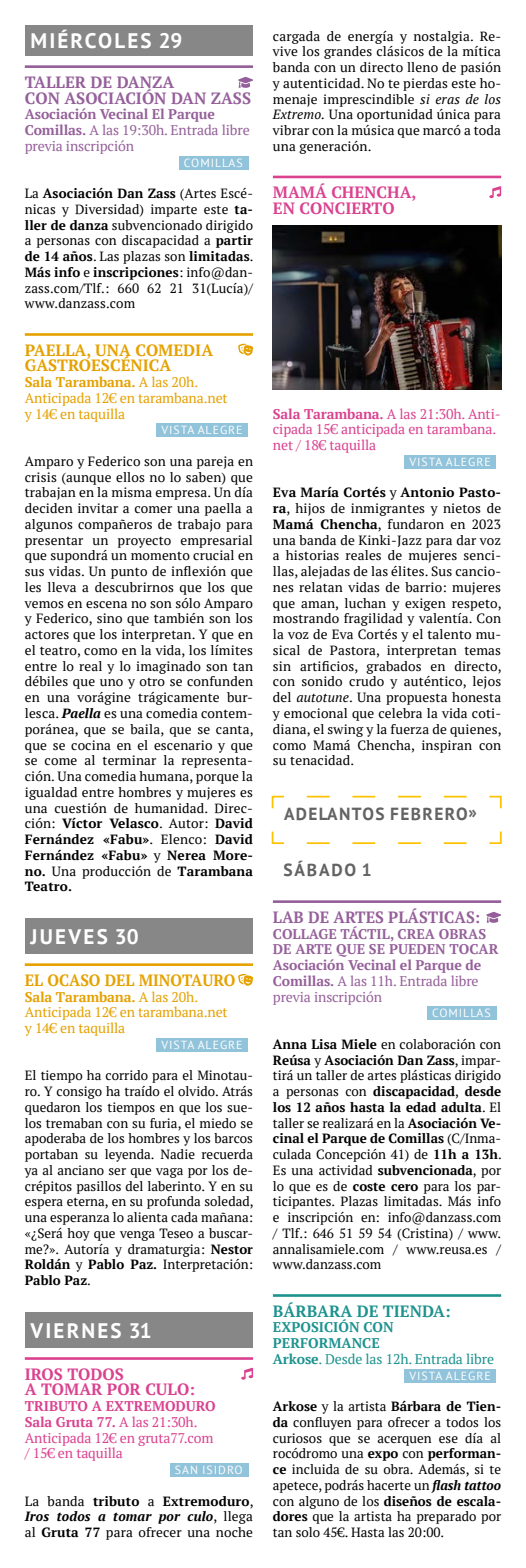
<style>
.page{position:relative;width:526px;height:1568px;background:#fff}
.page>*{position:absolute;margin:0;border:0;box-sizing:border-box;transform-origin:0 0}
.t1{font:700 21px "PT Sans";letter-spacing:.105em;color:#fff}
.t2{font:700 17.5px "PT Sans";letter-spacing:.08em;color:#646363}
.t3{font:700 16.28px/15.8px "PT Serif";color:#95609a}
.t4{font:700 16.28px/15.8px "PT Serif";color:#da4290}
.t5{font:700 16.28px/15.8px "PT Serif";color:#e5a100}
.t6{font:700 16.28px "PT Serif";color:#e5a100;scale:.95 1}
.t7{font:700 16.28px "PT Serif";color:#1d928f}
.t8{font:14px/15.8px "PT Serif";letter-spacing:-.01em;color:#da4290}
.t9{font:14px/15.8px "PT Serif";letter-spacing:-.01em;color:#e5a100}
.t10{font:700 14px/15.8px "PT Serif";color:#95609a}
.t11{font:14px/15.8px "PT Serif";letter-spacing:-.01em;color:#95609a}
.t12{font:700 14px/15.8px "PT Serif";color:#1d928f}
.t13{font:13.3px/15.8px "PT Serif";letter-spacing:.01em;color:#000;text-align:justify}
.t14{font:11.72px "PT Sans";letter-spacing:.08em;color:#fff}
.s1{font-weight:700}
.s2{font-weight:700;font-style:italic}
.s3{font-style:italic}
.s4{font-weight:400}
</style>
<div class="page">
<div style="left:26px;top:26px;width:227px;height:30px;background:#878787"></div>
<hr style="left:25px;top:65px;width:228px;height:3px;background:#95609a">
<div style="left:179px;top:156px;width:69px;height:13px;background:#91c3da"></div>
<hr style="left:25px;top:333px;width:228px;height:3px;background:#e5a100">
<div style="left:156px;top:423px;width:92px;height:14px;background:#91c3da"></div>
<div style="left:26px;top:918px;width:227px;height:35px;background:#878787"></div>
<hr style="left:25px;top:963px;width:228px;height:3px;background:#e5a100">
<div style="left:156px;top:1038px;width:92px;height:13px;background:#91c3da"></div>
<div style="left:26px;top:1311px;width:227px;height:36px;background:#878787"></div>
<hr style="left:25px;top:1357px;width:228px;height:2px;background:#da4290">
<div style="left:170px;top:1463px;width:78px;height:14px;background:#91c3da"></div>
<svg style="left:238px;top:77px;width:15px;height:11px"></svg>
<svg style="left:238px;top:344px;width:15px;height:12px"></svg>
<svg style="left:238px;top:974px;width:15px;height:12px"></svg>
<svg style="left:241px;top:1367px;width:12px;height:12px"></svg>
<hr style="left:273px;top:176px;width:228px;height:2px;background:#da4290">
<div style="left:404px;top:455px;width:92px;height:14px;background:#91c3da"></div>
<hr style="left:273px;top:900px;width:228px;height:3px;background:#95609a">
<div style="left:427px;top:1006px;width:69px;height:14px;background:#91c3da"></div>
<hr style="left:273px;top:1294px;width:228px;height:2px;background:#1d928f">
<div style="left:404px;top:1368px;width:92px;height:14px;background:#91c3da"></div>
<svg style="left:489px;top:186px;width:12px;height:12px"></svg>
<svg style="left:486px;top:912px;width:15px;height:11px"></svg>
<img style="left:273px;top:226px;width:228px;height:163px">
<svg style="left:271px;top:795px;width:231px;height:49px"></svg>
<h1 class="t1" style="left:31px;top:26px;width:153px">MIÉRCOLES 29</h1>
<p class="t3" style="left:25px;top:74px;width:228px">TALLER DE DANZA<br>CON ASOCIACIÓN DAN ZASS</p>
<p class="t11" style="left:25px;top:106px;width:226px"><span class="s1">Asociación Vecinal El Parque<br>Comillas.</span> A las 19:30h. Entrada libre previa inscripción</p>
<p class="t14" style="left:184px;top:155px;width:60px">COMILLAS</p>
<p class="t13" style="left:25px;top:185px;width:230px">La <span class="s1">Asociación Dan Zass</span> (Artes Escé&shy;nicas y Diversidad) imparte este <span class="s1">ta&shy;ller de danza</span> subvencionado dirigido a personas con discapacidad a <span class="s1">partir de 14 años</span>. Las plazas son <span class="s1">limitadas</span>.<br><span class="s1">Más info</span> e <span class="s1">inscripciones</span>: info@dan&shy;zass.com/Tlf.: 660 62 21 31(Lucía)/ www.danzass.com</p>
<p class="t5" style="left:25px;top:342px;width:190px">PAELLA, UNA COMEDIA<br>GASTROESCÉNICA</p>
<p class="t9" style="left:25px;top:374px;width:204px"><span class="s1">Sala Tarambana.</span> A las 20h.<br>Anticipada 12€ en tarambana.net y 14€ en taquilla</p>
<p class="t14" style="left:161px;top:423px;width:83px">VISTA ALEGRE</p>
<p class="t13" style="left:25px;top:453px;width:230px">Amparo y Federico son una pareja en crisis (aunque ellos no lo saben) que trabajan en la misma empresa. Un día deciden invitar a comer una paella a algunos compañeros de trabajo para presentar un proyecto empresarial que supondrá un momento crucial en sus vidas. Un punto de inflexión que les lleva a descubrirnos que los que vemos en escena no son sólo Amparo y Federico, sino que también son los actores que los interpretan. Y que en el teatro, como en la vida, los límites entre lo real y lo imaginado son tan débiles que uno y otro se confunden en una vorágine trágicamente bur&shy;lesca. <span class="s2">Paella</span> es una comedia contem&shy;poránea, que se baila, que se canta, que se cocina en el escenario y que se come al terminar la representa&shy;ción. Una comedia humana, porque la igualdad entre hombres y mujeres es una cuestión de humanidad. Direc&shy;ción: <span class="s1">Víctor Velasco</span>. Autor: <span class="s1">David Fernández «Fabu»</span>. Elenco: <span class="s1">David Fernández «Fabu»</span> y <span class="s1">Nerea More&shy;no.</span> Una producción de <span class="s1">Tarambana Teatro.</span></p>
<h1 class="t1" style="left:31px;top:922px;width:110px">JUEVES 30</h1>
<p class="t6" style="left:25px;top:969px;width:223px">EL OCASO DEL MINOTAURO</p>
<p class="t9" style="left:25px;top:988px;width:204px"><span class="s1">Sala Tarambana.</span> A las 20h.<br>Anticipada 12€ en tarambana.net y 14€ en taquilla</p>
<p class="t14" style="left:161px;top:1037px;width:83px">VISTA ALEGRE</p>
<p class="t13" style="left:25px;top:1067px;width:230px">El tiempo ha corrido para el Minotau&shy;ro. Y consigo ha traído el olvido. Atrás quedaron los tiempos en que los sue&shy;los tremaban con su furia, el miedo se apoderaba de los hombres y los barcos portaban su leyenda. Nadie recuerda ya al anciano ser que vaga por los de&shy;crépitos pasillos del laberinto. Y en su espera eterna, en su profunda soledad, una esperanza lo alienta cada mañana: «¿Será hoy que venga Teseo a buscar&shy;me?». Autoría y dramaturgia: <span class="s1">Nestor Roldán</span> y <span class="s1">Pablo Paz.</span> Interpretación:<br><span class="s1">Pablo Paz</span>.</p>
<h1 class="t1" style="left:31px;top:1316px;width:123px">VIERNES 31</h1>
<p class="t4" style="left:25px;top:1365px;width:172px">IROS TODOS<br>A TOMAR POR CULO:</p>
<p class="t8" style="left:25px;top:1398px;width:192px"><span class="s1">TRIBUTO A EXTREMODURO<br>Sala Gruta 77.</span> A las 21:30h.<br>Anticipada 12€ en gruta77.com / 15€ en taquilla</p>
<p class="t14" style="left:175px;top:1462px;width:69px">SAN ISIDRO</p>
<p class="t13" style="left:25px;top:1493px;width:230px">La banda <span class="s1">tributo</span> a <span class="s1">Extremoduro</span>, <span class="s2">Iros todos a tomar por culo</span>, llega al <span class="s1">Gruta 77</span> para ofrecer una noche</p>
<p class="t13" style="left:273px;top:28px;width:230px">cargada de energía y nostalgia. Re&shy;vive los grandes clásicos de la mítica banda con un directo lleno de pasión y autenticidad. No te pierdas este ho&shy;menaje imprescindible <span class="s3">si eras de los Extremo.</span> Una oportunidad única para vibrar con la música que marcó a toda una generación.</p>
<p class="t4" style="left:273px;top:184px;width:145px">MAMÁ CHENCHA,<br>EN CONCIERTO</p>
<p class="t8" style="left:273px;top:406px;width:229px"><span class="s1">Sala Tarambana.</span> A las 21:30h. Anti&shy;cipada 15€ anticipada en tarambana. net / 18€ taquilla</p>
<p class="t14" style="left:409px;top:454px;width:83px">VISTA ALEGRE</p>
<p class="t13" style="left:273px;top:485px;width:230px"><span class="s1">Eva María Cortés</span> y <span class="s1">Antonio Pasto&shy;ra</span>, hijos de inmigrantes y nietos de <span class="s1">Mamá Chencha</span>, fundaron en 2023 una banda de Kinki-Jazz para dar voz a historias reales de mujeres senci&shy;llas, alejadas de las élites. Sus cancio&shy;nes relatan vidas de barrio: mujeres que aman, luchan y exigen respeto, mostrando fragilidad y valentía. Con la voz de Eva Cortés y el talento mu&shy;sical de Pastora, interpretan temas sin artificios, grabados en directo, con sonido crudo y auténtico, lejos del <span class="s3">autotune</span>. Una propuesta honesta y emocional que celebra la vida coti&shy;diana, el swing y la fuerza de quienes, como Mamá Chencha, inspiran con su tenacidad.</p>
<h2 class="t2" style="left:284px;top:802px;width:194px">ADELANTOS FEBRERO»</h2>
<h2 class="t2" style="left:283px;top:858px;width:90px">SÁBADO 1</h2>
<p class="t3" style="left:273px;top:909px;width:209px">LAB DE ARTES PLÁSTICAS:</p>
<p class="t10" style="left:273px;top:925px;width:227px">COLLAGE TÁCTIL, CREA OBRAS<br>DE ARTE QUE SE PUEDEN TOCAR<br>Asociación Vecinal el Parque de<br>Comillas. <span class="s4">A las 11h. Entrada libre previa inscripción</span></p>
<p class="t14" style="left:432px;top:1005px;width:60px">COMILLAS</p>
<p class="t13" style="left:273px;top:1036px;width:230px"><span class="s1">Anna Lisa Miele</span> en colaboración con <span class="s1">Reúsa</span> y <span class="s1">Asociación Dan Zass</span>, impar&shy;tirá un taller de artes plásticas dirigido a personas con <span class="s1">discapacidad</span>, <span class="s1">desde los 12 años hasta la edad adulta</span>. El taller se realizará en la <span class="s1">Asociación Ve&shy;cinal el Parque de Comillas</span> (C/Inma&shy;culada Concepción 41) de <span class="s1">11h a 13h</span>.<br>Es una actividad <span class="s1">subvencionada</span>, por lo que es de <span class="s1">coste cero</span> para los par&shy;ticipantes. Plazas limitadas. Más info e inscripción en: info@danzass.com / Tlf.: 646 51 59 54 (Cristina) / www. annalisamiele.com / www.reusa.es / www.danzass.com</p>
<p class="t7" style="left:273px;top:1300px;width:179px">BÁRBARA DE TIENDA:</p>
<p class="t12" style="left:273px;top:1319px;width:223px">EXPOSICIÓN CON<br>PERFORMANCE<br>Arkose<span class="s4">. Desde las 12h. Entrada libre</span></p>
<p class="t14" style="left:409px;top:1368px;width:83px">VISTA ALEGRE</p>
<p class="t13" style="left:273px;top:1398px;width:230px"><span class="s1">Arkose</span> y la artista <span class="s1">Bárbara de Tien&shy;da</span> confluyen para ofrecer a todos los curiosos que se acerquen ese día al rocódromo una <span class="s1">expo</span> con <span class="s1">performan&shy;ce</span> incluida de su obra. Además, si te apetece, podrás hacerte un <span class="s2">flash tattoo </span>con alguno de los <span class="s1">diseños de escala&shy;dores</span> que la artista ha preparado por tan solo 45€. Hasta las 20:00.</p>
</div>
